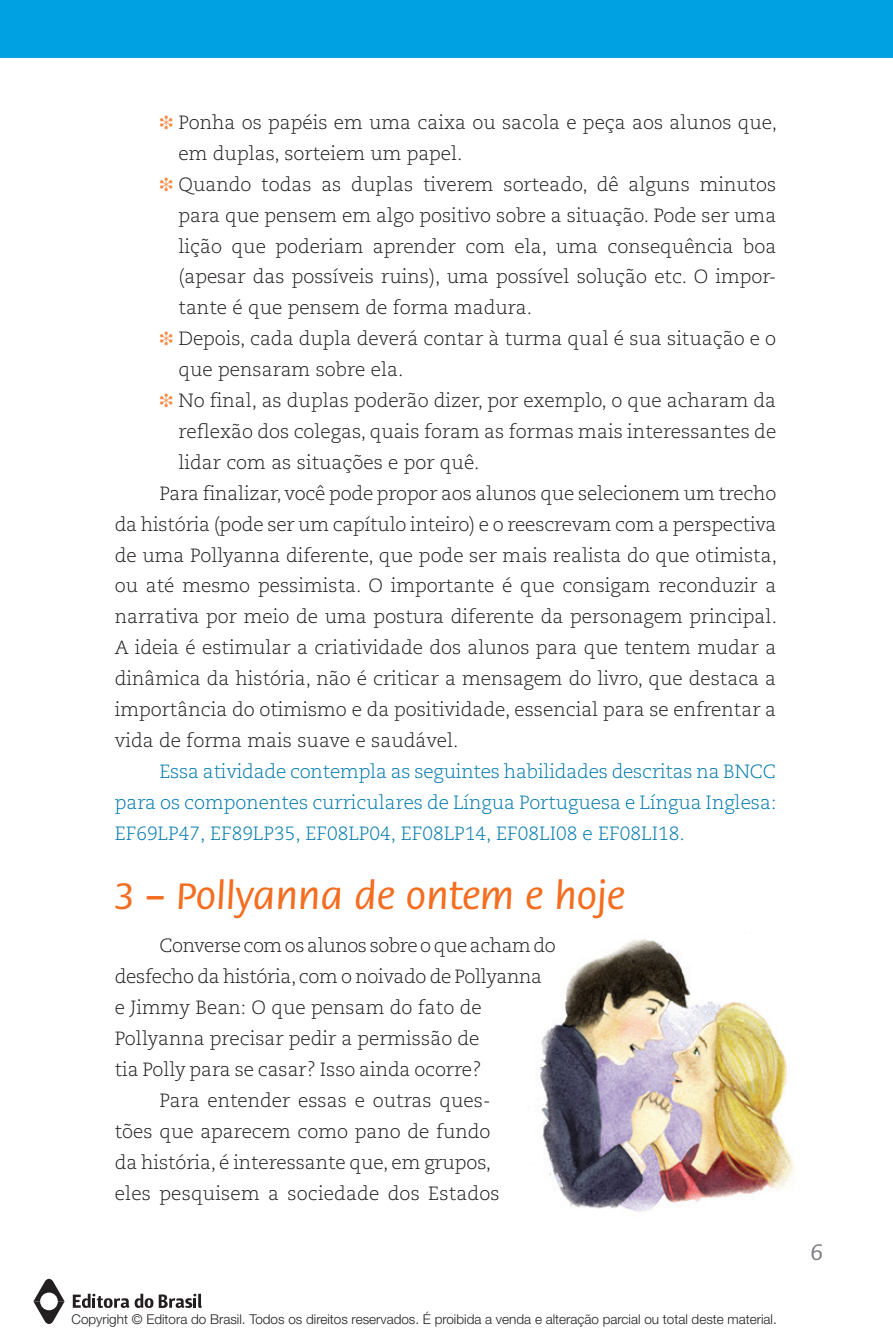
<style>
.page{position:relative;width:893px;height:1340px;background:#fff}
.page>*{position:absolute;margin:0;border:0;box-sizing:border-box;transform-origin:0 0}
.t1{font:500 40.5px "Flora Std";color:#f36e21}
.t2{font:500 24.75px "Flora Std";color:#808285}
.t3{font:300 19.12px "Caecilia";color:#231f20}
.t4{font:300 19.12px/30.8px "Caecilia";color:#0079ad;text-align:justify}
.t5{font:300 19.12px "Caecilia";letter-spacing:-.02em;color:#231f20}
.t6{font:300 13.5px "Helvetica Neue";color:#231f20}
.s1{color:#f68945}
</style>
<div class="page">
<img style="left:540px;top:939px;width:255px;height:273px">
<div style="left:0;top:0;width:893px;height:58px;background:#00a1e3"></div>
<svg style="left:135px;top:1293px;width:18px;height:14px"></svg>
<svg style="left:73px;top:1293px;width:56px;height:14px"></svg>
<svg style="left:159px;top:1293px;width:43px;height:14px"></svg>
<svg style="left:33px;top:1278px;width:32px;height:46px"></svg>
<p class="t3" style="left:159px;top:111px;width:619px"><span class="s1">❉</span> Ponha os papéis em uma caixa ou sacola e peça aos alunos que,</p>
<p class="t3" style="left:179px;top:142px;width:286px">em duplas, sorteiem um papel.</p>
<p class="t3" style="left:159px;top:173px;width:618px"><span class="s1">❉</span> Quando todas as duplas tiverem sorteado, dê alguns minutos</p>
<p class="t3" style="left:179px;top:204px;width:599px">para que pensem em algo positivo sobre a situação. Pode ser uma</p>
<p class="t3" style="left:179px;top:235px;width:599px">lição que poderiam aprender com ela, uma consequência boa</p>
<p class="t3" style="left:179px;top:266px;width:599px">(apesar das possíveis ruins), uma possível solução etc. O impor-</p>
<p class="t3" style="left:179px;top:297px;width:355px">tante é que pensem de forma madura.</p>
<p class="t3" style="left:159px;top:328px;width:618px"><span class="s1">❉</span> Depois, cada dupla deverá contar à turma qual é sua situação e o</p>
<p class="t3" style="left:179px;top:359px;width:226px">que pensaram sobre ela.</p>
<p class="t3" style="left:159px;top:389px;width:618px"><span class="s1">❉</span> No final, as duplas poderão dizer, por exemplo, o que acharam da</p>
<p class="t3" style="left:179px;top:420px;width:599px">reflexão dos colegas, quais foram as formas mais interessantes de</p>
<p class="t3" style="left:179px;top:451px;width:303px">lidar com as situações e por quê.</p>
<p class="t3" style="left:159px;top:482px;width:618px">Para finalizar, você pode propor aos alunos que selecionem um trecho</p>
<p class="t3" style="left:115px;top:513px;width:663px">da história (pode ser um capítulo inteiro) e o reescrevam com a perspectiva</p>
<p class="t3" style="left:115px;top:544px;width:664px">de uma Pollyanna diferente, que pode ser mais realista do que otimista,</p>
<p class="t3" style="left:115px;top:575px;width:663px">ou até mesmo pessimista. O importante é que consigam reconduzir a</p>
<p class="t3" style="left:115px;top:606px;width:664px">narrativa por meio de uma postura diferente da personagem principal.</p>
<p class="t3" style="left:115px;top:637px;width:663px">A ideia é estimular a criatividade dos alunos para que tentem mudar a</p>
<p class="t3" style="left:115px;top:667px;width:663px">dinâmica da história, não é criticar a mensagem do livro, que destaca a</p>
<p class="t3" style="left:115px;top:698px;width:663px">importância do otimismo e da positividade, essencial para se enfrentar a</p>
<p class="t3" style="left:115px;top:729px;width:345px">vida de forma mais suave e saudável.</p>
<p class="t4" style="left:115px;top:756px;width:663px;text-indent:45px">Essa atividade contempla as seguintes habilidades descritas na BNCC para os componentes curriculares de Língua Portuguesa e Língua Inglesa:<br>EF69LP47, EF89LP35, EF08LP04, EF08LP14, EF08LI08 e EF08LI18.</p>
<h1 class="t1" style="left:115px;top:874px;width:512px">3 – Pollyanna de ontem e hoje</h1>
<p class="t5" style="left:159px;top:935px;width:398px">Converse com os alunos sobre o que acham do</p>
<p class="t3" style="left:115px;top:965px;width:429px">desfecho da história, com o noivado de Pollyanna</p>
<p class="t3" style="left:115px;top:996px;width:368px">e Jimmy Bean: O que pensam do fato de</p>
<p class="t3" style="left:115px;top:1027px;width:366px">Pollyanna precisar pedir a permissão de</p>
<p class="t3" style="left:115px;top:1058px;width:368px">tia Polly para se casar? Isso ainda ocorre?</p>
<p class="t3" style="left:159px;top:1089px;width:333px">Para entender essas e outras ques-</p>
<p class="t3" style="left:115px;top:1120px;width:377px">tões que aparecem como pano de fundo</p>
<p class="t3" style="left:115px;top:1151px;width:378px">da história, é interessante que, em grupos,</p>
<p class="t3" style="left:115px;top:1182px;width:386px">eles pesquisem a sociedade dos Estados</p>
<p class="t6" style="left:72px;top:1310px;width:707px">Copyright © Editora do Brasil. Todos os direitos reservados. É proibida a venda e alteração parcial ou total deste material.</p>
<p class="t2" style="left:811px;top:1239px;width:13px">6</p>
</div>
